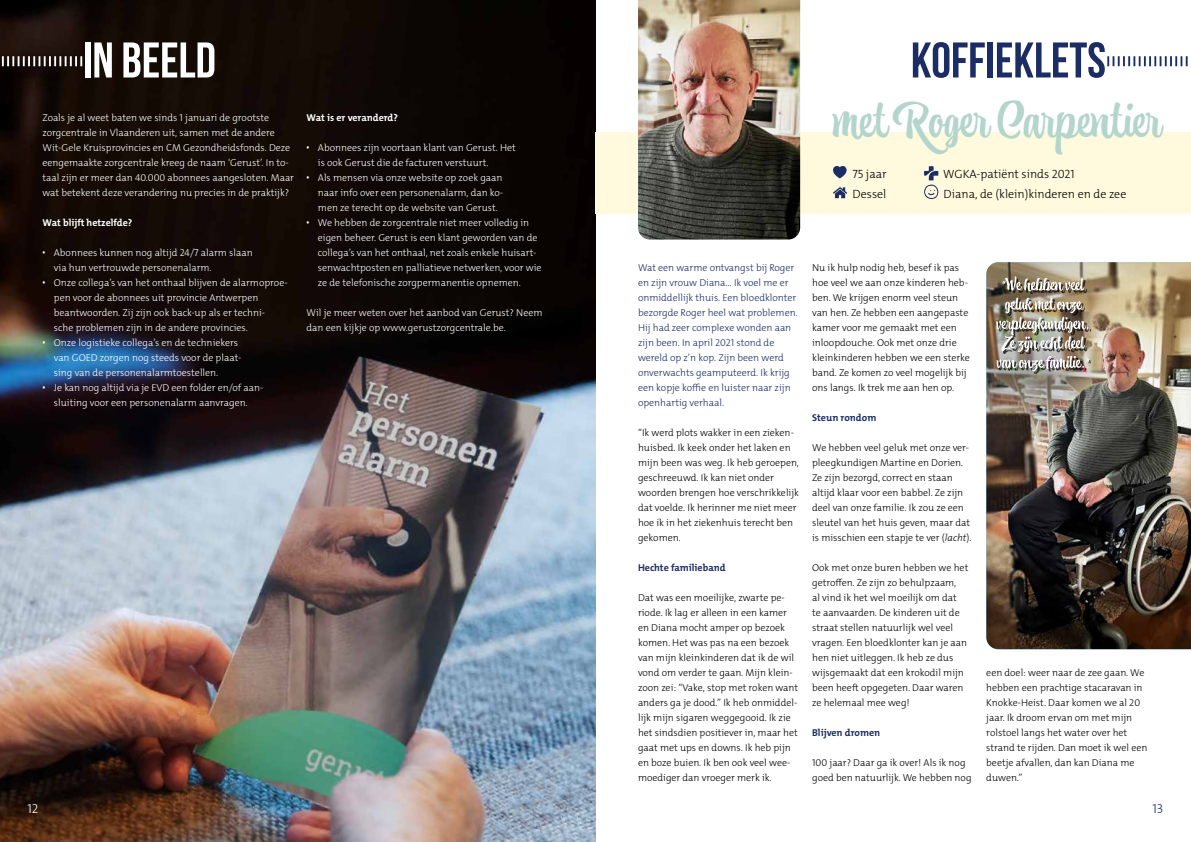
<style>
.page{position:relative;width:1191px;height:842px;background:#fff}
.page>*{position:absolute;margin:0;border:0;box-sizing:border-box;transform-origin:0 0}
.t1{font:700 50px "Bebas Neue";color:#1b2d64}
.t2{font:700 50px "Bebas Neue";color:#fff}
.t3{font:46px "Atocha";letter-spacing:-.005em;color:#b3d5cb}
.t4{font:300 13px "The Mix Os F";color:#fff}
.t5{font:300 13px "The Mix Os F";color:#1b2d64}
.t6{font:300 12px/20px "The Mix Os F";color:#000}
.t7{font:300 10px/15px "The Mix Os F";color:#000}
.t8{font:300 10px/15px "The Mix Os F";color:#fff}
.t9{font:300 10px/15px "The Mix Os F";color:#1b2d64}
.t10{font:700 10px "The Mix Os F";color:#1b2d64}
.t11{font:700 10px "The Mix Os F";letter-spacing:-.005em;color:#fff}
.s1{font-family:"Arial Narrow";font-weight:400}
.s2{font-style:italic}
</style>
<div class="page">
<img style="left:986px;top:262px;width:205px;height:387px">
<img style="left:0;top:0;width:595px;height:842px">
<div style="left:595px;top:132px;width:596px;height:82px;background:#fff9de"></div>
<svg style="left:0;top:56px;width:82px;height:10px"></svg>
<svg style="left:1107px;top:56px;width:81px;height:10px"></svg>
<svg style="left:833px;top:166px;width:13px;height:12px"></svg>
<svg style="left:833px;top:187px;width:14px;height:11px"></svg>
<svg style="left:924px;top:166px;width:14px;height:33px"></svg>
<img style="left:638px;top:0;width:162px;height:240px">
<div style="left:998px;top:358px;width:93px;height:15px;background:#000;opacity:.75"></div>
<div style="left:998px;top:319px;width:92px;height:18px;background:#000;opacity:.75"></div>
<img style="left:996px;top:297px;width:93px;height:74px">
<div style="left:1004px;top:278px;width:82px;height:15px;background:#000;opacity:.75"></div>
<svg style="left:1002px;top:276px;width:82px;height:15px"></svg>
<h1 class="t2" style="left:83px;top:33px;width:134px">IN BEELD</h1>
<h1 class="t1" style="left:911px;top:33px;width:196px">KOFFIEKLETS</h1>
<p class="t8" style="left:43px;top:110px;width:253px">Zoals je al weet baten we sinds 1 januari de grootste zorgcentrale in Vlaanderen uit, samen met de andere Wit-Gele Kruisprovincies en CM Gezondheidsfonds. Deze eengemaakte zorgcentrale kreeg de naam ‘Gerust’. In to&shy;taal zijn er meer dan 40.000 abonnees aangesloten. Maar wat betekent deze verandering nu precies in de praktijk?</p>
<p class="t11" style="left:43px;top:216px;width:91px">Wat blijft hetzelfde?</p>
<p class="t8" style="left:54px;top:245px;width:200px;text-indent:-11px"><span class="s1">•</span> Abonnees kunnen nog altijd 24/7 alarm slaan via hun vertrouwde personenalarm.</p>
<p class="t8" style="left:54px;top:275px;width:235px;text-indent:-11px"><span class="s1">•</span> Onze collega’s van het onthaal blijven de alarmoproe&shy;pen voor de abonnees uit provincie Antwerpen beantwoorden. Zij zijn ook back-up als er techni-<br>sche problemen zijn in de andere provincies.</p>
<p class="t8" style="left:54px;top:335px;width:189px;text-indent:-11px"><span class="s1">•</span> Onze logistieke collega’s en de techniekers van GOED zorgen nog steeds voor de plaat&shy;sing van de personenalarmtoestellen.</p>
<p class="t8" style="left:43px;top:380px;width:222px;text-align:center"><span class="s1">•</span> Je kan nog altijd via je EVD een folder en/of aan&shy;sluiting voor een personenalarm aanvragen.</p>
<p class="t11" style="left:306px;top:111px;width:93px">Wat is er veranderd?</p>
<p class="t8" style="left:318px;top:140px;width:200px;text-indent:-11px"><span class="s1">•</span> Abonnees zijn voortaan klant van Gerust. Het is ook Gerust die de facturen verstuurt.</p>
<p class="t8" style="left:318px;top:170px;width:187px;text-align:justify;text-indent:-11px"><span class="s1">•</span> Als mensen via onze website op zoek gaan naar info over een personenalarm, dan ko&shy;men ze terecht op de website van Gerust.</p>
<p class="t8" style="left:318px;top:215px;width:225px;text-indent:-11px"><span class="s1">•</span> We hebben de zorgcentrale niet meer volledig in eigen beheer. Gerust is een klant geworden van de collega’s van het onthaal, net zoals enkele huisart&shy;senwachtposten en palliatieve netwerken, voor wie ze de telefonische zorgpermanentie opnemen.</p>
<p class="t8" style="left:306px;top:305px;width:237px">Wil je meer weten over het aanbod van Gerust? Neem dan een kijkje op www.gerustzorgcentrale.be.</p>
<h2 class="t3" style="left:833px;top:89px;width:331px">met Roger Carpentier</h2>
<p class="t6" style="left:943px;top:164px;width:184px">WGKA-patiënt sinds 2021<br>Diana, de (klein)kinderen en de zee</p>
<p class="t6" style="left:852px;top:164px;width:36px">75 jaar<br>Dessel</p>
<p class="t9" style="left:638px;top:260px;width:161px">Wat een warme ontvangst bij Roger en zijn vrouw Diana... Ik voel me er onmiddellijk thuis. Een bloedklonter bezorgde Roger heel wat problemen.<br>Hij had zeer complexe wonden aan zijn been. In april 2021 stond de wereld op z’n kop. Zijn been werd onverwachts geamputeerd. Ik krijg een kopje koffie en luister naar zijn openhartig verhaal.</p>
<p class="t7" style="left:638px;top:425px;width:162px">“Ik werd plots wakker in een zieken&shy;huisbed. Ik keek onder het laken en mijn been was weg. Ik heb geroepen, geschreeuwd. Ik kan niet onder woorden brengen hoe verschrikkelijk dat voelde. Ik herinner me niet meer hoe ik in het ziekenhuis terecht ben gekomen.</p>
<p class="t10" style="left:638px;top:561px;width:89px">Hechte familieband</p>
<p class="t7" style="left:638px;top:590px;width:162px">Dat was een moeilijke, zwarte pe&shy;riode. Ik lag er alleen in een kamer en Diana mocht amper op bezoek komen. Het was pas na een bezoek van mijn kleinkinderen dat ik de wil vond om verder te gaan. Mijn klein&shy;zoon zei: “Vake, stop met roken want anders ga je dood.” Ik heb onmiddel&shy;lijk mijn sigaren weggegooid. Ik zie het sindsdien positiever in, maar het gaat met ups en downs. Ik heb pijn en boze buien. Ik ben ook veel wee&shy;moediger dan vroeger merk ik.</p>
<p class="t7" style="left:812px;top:260px;width:159px">Nu ik hulp nodig heb, besef ik pas hoe veel we aan onze kinderen heb&shy;ben. We krijgen enorm veel steun van hen. Ze hebben een aangepaste kamer voor me gemaakt met een inloopdouche. Ook met onze drie kleinkinderen hebben we een sterke band. Ze komen zo veel mogelijk bij ons langs. Ik trek me aan hen op.</p>
<p class="t10" style="left:812px;top:411px;width:66px">Steun rondom</p>
<p class="t7" style="left:812px;top:440px;width:161px">We hebben veel geluk met onze ver&shy;pleegkundigen Martine en Dorien.<br>Ze zijn bezorgd, correct en staan altijd klaar voor een babbel. Ze zijn deel van onze familie. Ik zou ze een sleutel van het huis geven, maar dat is misschien een stapje te ver (<span class="s2">lacht</span>).</p>
<p class="t7" style="left:812px;top:560px;width:158px">Ook met onze buren hebben we het getroffen. Ze zijn zo behulpzaam,<br>al vind ik het wel moeilijk om dat<br>te aanvaarden. De kinderen uit de straat stellen natuurlijk wel veel vragen. Een bloedklonter kan je aan hen niet uitleggen. Ik heb ze dus wijsgemaakt dat een krokodil mijn been heeft opgegeten. Daar waren ze helemaal mee weg!</p>
<p class="t10" style="left:812px;top:726px;width:69px">Blijven dromen</p>
<p class="t7" style="left:812px;top:755px;width:161px">100 jaar? Daar ga ik over! Als ik nog goed ben natuurlijk. We hebben nog</p>
<p class="t7" style="left:986px;top:666px;width:163px">een doel: weer naar de zee gaan. We hebben een prachtige stacaravan in<br>Knokke-Heist. Daar komen we al 20 jaar. Ik droom ervan om met mijn rolstoel langs het water over het strand te rijden. Dan moet ik wel een beetje afvallen, dan kan Diana me duwen.”</p>
<h3 class="t4" style="left:27px;top:800px;width:13px">12</h3>
<h3 class="t5" style="left:1152px;top:800px;width:13px">13</h3>
</div>
